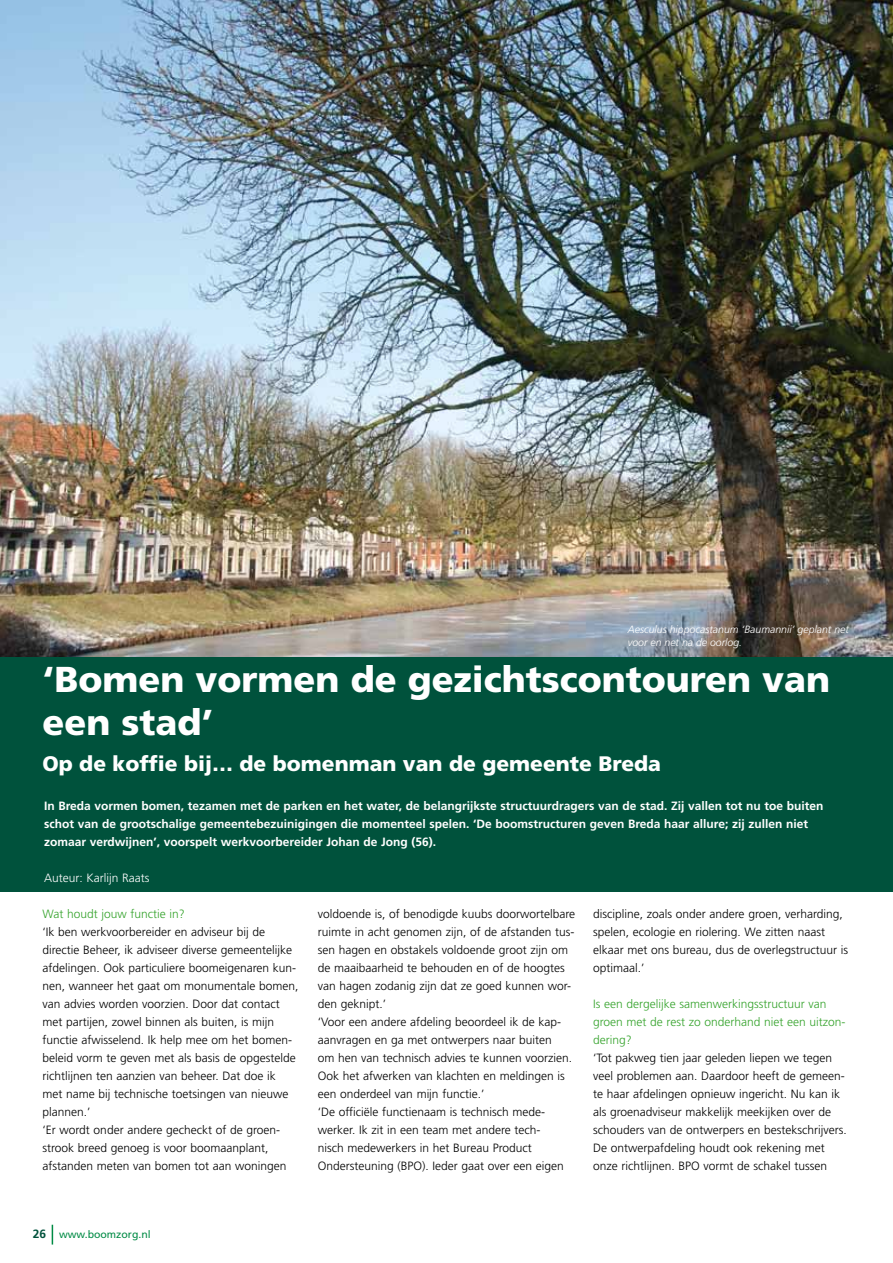
<style>
.page{position:relative;width:893px;height:1263px;background:#fff}
.page>*{position:absolute;margin:0;border:0;box-sizing:border-box;transform-origin:0 0}
.t1{font:900 36px/43.2px "Frutiger";color:#fff}
.t2{font:900 21px "Frutiger";color:#fff}
.t3{font:300 12px/18px "Frutiger";color:#000}
.t4{font:700 12px/18px "Frutiger";color:#fff}
.t5{font:300 12px/18px "Frutiger";color:#35a32c}
.t6{font:300 12px "Frutiger";color:#fff}
.t7{font:italic 300 10.5px/12.6px "Frutiger";color:#fff}
.t8{font:10.5px "Frutiger";color:#008b45}
.s1{font-weight:700;font-size:12px;color:#00523c}
</style>
<div class="page">
<svg style="left:52px;top:1225px;width:1px;height:19px"></svg>
<img style="left:0;top:0;width:893px;height:657px">
<div style="left:0;top:657px;width:893px;height:234px;background:#00523c"></div>
<p class="t7" style="left:628px;top:623px;width:223px">Aesculus hippocastanum ‘Baumannii’ geplant net voor en net na de oorlog.</p>
<h1 class="t1" style="left:43px;top:657px;width:789px">‘Bomen vormen de gezichtscontouren van een stad’</h1>
<h2 class="t2" style="left:43px;top:751px;width:620px">Op de koffie bij… de bomenman van de gemeente Breda</h2>
<p class="t4" style="left:44px;top:797px;width:781px">In Breda vormen bomen, tezamen met de parken en het water, de belangrijkste structuurdragers van de stad. Zij vallen tot nu toe buiten schot van de grootschalige gemeentebezuinigingen die momenteel spelen. ‘De boomstructuren geven Breda haar allure; zij zullen niet zomaar verdwijnen’, voorspelt werkvoorbereider Johan de Jong (56).</p>
<p class="t6" style="left:44px;top:871px;width:107px">Auteur: Karlijn Raats</p>
<p class="t5" style="left:43px;top:905px;width:144px">Wat houdt jouw functie in?</p>
<p class="t3" style="left:43px;top:923px;width:258px">‘Ik ben werkvoorbereider en adviseur bij de directie Beheer, ik adviseer diverse gemeentelijke afdelingen. Ook particuliere boomeigenaren kun&shy;nen, wanneer het gaat om monumentale bomen, van advies worden voorzien. Door dat contact met partijen, zowel binnen als buiten, is mijn functie afwisselend. Ik help mee om het bomen&shy;beleid vorm te geven met als basis de opgestelde richtlijnen ten aanzien van beheer. Dat doe ik met name bij technische toetsingen van nieuwe plannen.’<br>‘Er wordt onder andere gecheckt of de groen&shy;strook breed genoeg is voor boomaanplant, afstanden meten van bomen tot aan woningen</p>
<p class="t3" style="left:318px;top:905px;width:259px">voldoende is, of benodigde kuubs doorwortelbare ruimte in acht genomen zijn, of de afstanden tus&shy;sen hagen en obstakels voldoende groot zijn om de maaibaarheid te behouden en of de hoogtes van hagen zodanig zijn dat ze goed kunnen wor&shy;den geknipt.’<br>‘Voor een andere afdeling beoordeel ik de kap&shy;aanvragen en ga met ontwerpers naar buiten<br>om hen van technisch advies te kunnen voorzien.<br>Ook het afwerken van klachten en meldingen is een onderdeel van mijn functie.’<br>‘De officiële functienaam is technisch mede&shy;werker. Ik zit in een team met andere tech-<br>nisch medewerkers in het Bureau Product Ondersteuning (BPO). Ieder gaat over een eigen</p>
<p class="t3" style="left:593px;top:905px;width:256px">discipline, zoals onder andere groen, verharding, spelen, ecologie en riolering. We zitten naast elkaar met ons bureau, dus de overlegstructuur is optimaal.’</p>
<p class="t5" style="left:593px;top:995px;width:254px">Is een dergelijke samenwerkingsstructuur van groen met de rest zo onderhand niet een uitzon&shy;dering?</p>
<p class="t3" style="left:593px;top:1049px;width:255px">‘Tot pakweg tien jaar geleden liepen we tegen veel problemen aan. Daardoor heeft de gemeen&shy;te haar afdelingen opnieuw ingericht. Nu kan ik als groenadviseur makkelijk meekijken over de schouders van de ontwerpers en bestekschrijvers.<br>De ontwerpafdeling houdt ook rekening met onze richtlijnen. BPO vormt de schakel tussen</p>
<p class="t8" style="left:33px;top:1228px;width:119px"><span class="s1">26</span> www.boomzorg.nl</p>
</div>
